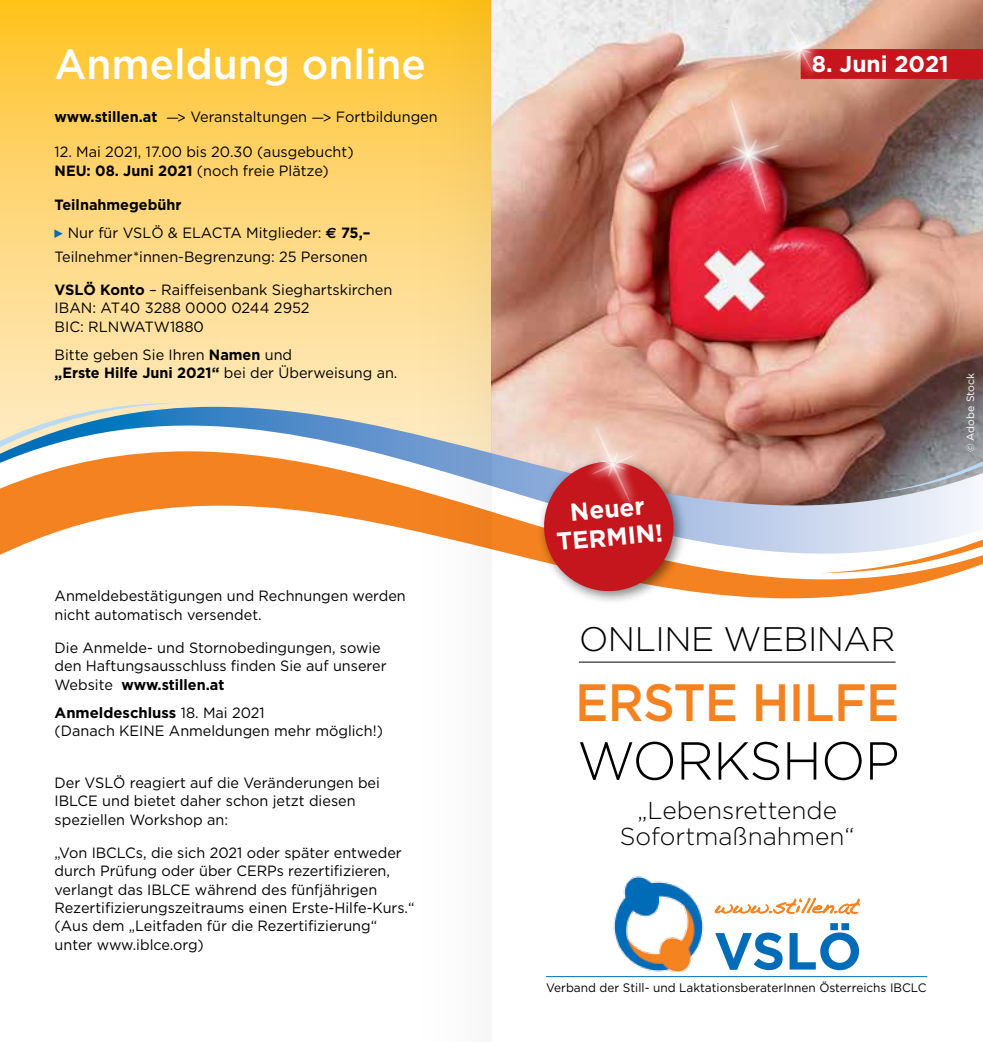
<style>
.page{position:relative;width:983px;height:1042px;background:#fff}
.page>*{position:absolute;margin:0;border:0;box-sizing:border-box;transform-origin:0 0}
.t1{font:300 53.38px "Gotham HTF";letter-spacing:-.015em;color:#000}
.t2{font:500 52.5px "Gotham HTF";letter-spacing:-.015em;color:#f58220;scale:.95 1}
.t3{font:700 52.15px "Gotham HTF";color:#006cb7}
.t4{font:500 42px "Gotham HTF";color:#fff;scale:.96 1}
.t5{font:300 33.95px "Gotham HTF";letter-spacing:-.015em;color:#000}
.t6{font:300 24.5px/26.2px "Gotham HTF";color:#000;text-align:center}
.t7{font:700 24.5px/28px "Gotham HTF";color:#fff;text-align:center}
.t8{font:700 22.75px "Gotham HTF";color:#fff}
.t9{font:14.88px/18.4px "Gotham HTF";color:#000}
.t10{font:12.25px "Gotham HTF";color:#000}
.t11{font:10.5px "Gotham HTF";color:#fff}
.s1{font-weight:700}
.s2{font-size:12.6px}
.s3{font-family:"Euro Sans";font-weight:700}
</style>
<div class="page">
<svg style="left:0;top:0;width:417px;height:312px;background:#ffd162"></svg>
<img style="left:491px;top:0;width:491px;height:312px">
<div style="left:800px;top:49px;width:182px;height:30px;background:#c4161c"></div>
<svg style="left:0;top:312px;width:982px;height:139px;background:#d3aa91"></svg>
<svg style="left:0;top:451px;width:982px;height:148px"></svg>
<svg style="left:0;top:403px;width:177px;height:49px"></svg>
<svg style="left:880px;top:456px;width:102px;height:36px;background:#999ba1"></svg>
<svg style="left:820px;top:535px;width:162px;height:38px"></svg>
<img style="left:675px;top:0;width:171px;height:230px">
<svg style="left:417px;top:0;width:74px;height:599px;background:#f3d188"></svg>
<svg style="left:714px;top:898px;width:145px;height:16px"></svg>
<img style="left:613px;top:876px;width:91px;height:95px">
<hr style="left:546px;top:976px;width:381px;height:1px;background:#006cb7">
<hr style="left:578px;top:662px;width:317px;height:1px;background:#000">
<div style="left:536px;top:454px;width:151px;height:151px;background:#000;opacity:.5"></div>
<svg style="left:541px;top:408px;width:135px;height:186px;background:#d26965"></svg>
<svg style="left:55px;top:229px;width:8px;height:8px"></svg>
<h3 class="t4" style="left:55px;top:40px;width:388px">Anmeldung online</h3>
<p class="t9" style="left:55px;top:108px;width:384px"><span class="s1">www.stillen.at</span> <span class="s2">—</span>&gt; Veranstaltungen <span class="s2">—</span>&gt; Fortbildungen</p>
<p class="t9" style="left:55px;top:143px;width:300px">12. Mai 2021, 17.00 bis 20.30 (ausgebucht)<br><span class="s1">NEU: 08. Juni 2021</span> (noch freie Plätze)</p>
<p class="t9" style="left:68px;top:190px;width:304px;line-height:28.3px;text-indent:-13px"><span class="s1">Teilnahmegebühr<br></span>Nur für VSLÖ &amp; ELACTA Mitglieder: <span class="s3">E</span> <span class="s1">75,–</span></p>
<p class="t9" style="left:55px;top:247px;width:314px">Teilnehmer*innen-Begrenzung: 25 Personen</p>
<p class="t9" style="left:55px;top:280px;width:339px"><span class="s1">VSLÖ Konto</span> – Raiffeisenbank Sieghartskirchen<br>IBAN: AT40 3288 0000 0244 2952<br>BIC: RLNWATW1880</p>
<p class="t9" style="left:55px;top:345px;width:344px">Bitte geben Sie Ihren <span class="s1">Namen</span> und<br><span class="s1">„Erste Hilfe Juni 2021“</span> bei der Überweisung an.</p>
<p class="t9" style="left:55px;top:586px;width:352px">Anmeldebestätigungen und Rechnungen werden nicht automatisch versendet.</p>
<p class="t9" style="left:55px;top:638px;width:333px">Die Anmelde- und Stornobedingungen, sowie den Haftungsausschluss finden Sie auf unserer<br>Website <span class="s1">www.stillen.at</span></p>
<p class="t9" style="left:55px;top:703px;width:330px"><span class="s1">Anmeldeschluss</span> 18. Mai 2021<br>(Danach KEINE Anmeldungen mehr möglich!)</p>
<p class="t9" style="left:55px;top:773px;width:327px">Der VSLÖ reagiert auf die Veränderungen bei<br>IBLCE und bietet daher schon jetzt diesen speziellen Workshop an:</p>
<p class="t9" style="left:55px;top:843px;width:361px">„Von IBCLCs, die sich 2021 oder später entweder durch Prüfung oder über CERPs rezertifizieren, verlangt das IBLCE während des fünfjährigen Rezertifizierungszeitraums einen Erste-Hilfe-Kurs.“ (Aus dem „Leitfaden für die Rezertifizierung“ unter www.iblce.org)</p>
<h3 class="t8" style="left:811px;top:51px;width:138px">8. Juni 2021</h3>
<h3 class="t7" style="left:552px;top:499px;width:108px;rotate:-5deg">Neuer<br>TERMIN!</h3>
<h3 class="t5" style="left:579px;top:621px;width:317px">ONLINE WEBINAR</h3>
<h2 class="t2" style="left:575px;top:672px;width:343px">ERSTE HILFE</h2>
<h1 class="t1" style="left:577px;top:731px;width:324px">WORKSHOP</h1>
<h3 class="t6" style="left:619px;top:797px;width:236px">„Lebensrettende<br>Sofortmaßnahmen“</h3>
<h3 class="t3" style="left:713px;top:921px;width:149px">VSLÖ</h3>
<p class="t10" style="left:546px;top:981px;width:382px">Verband der Still- und LaktationsberaterInnen Österreichs IBCLC</p>
<p class="t11" style="left:964px;top:452px;width:81px;rotate:-90deg">© Adobe Stock</p>
</div>
